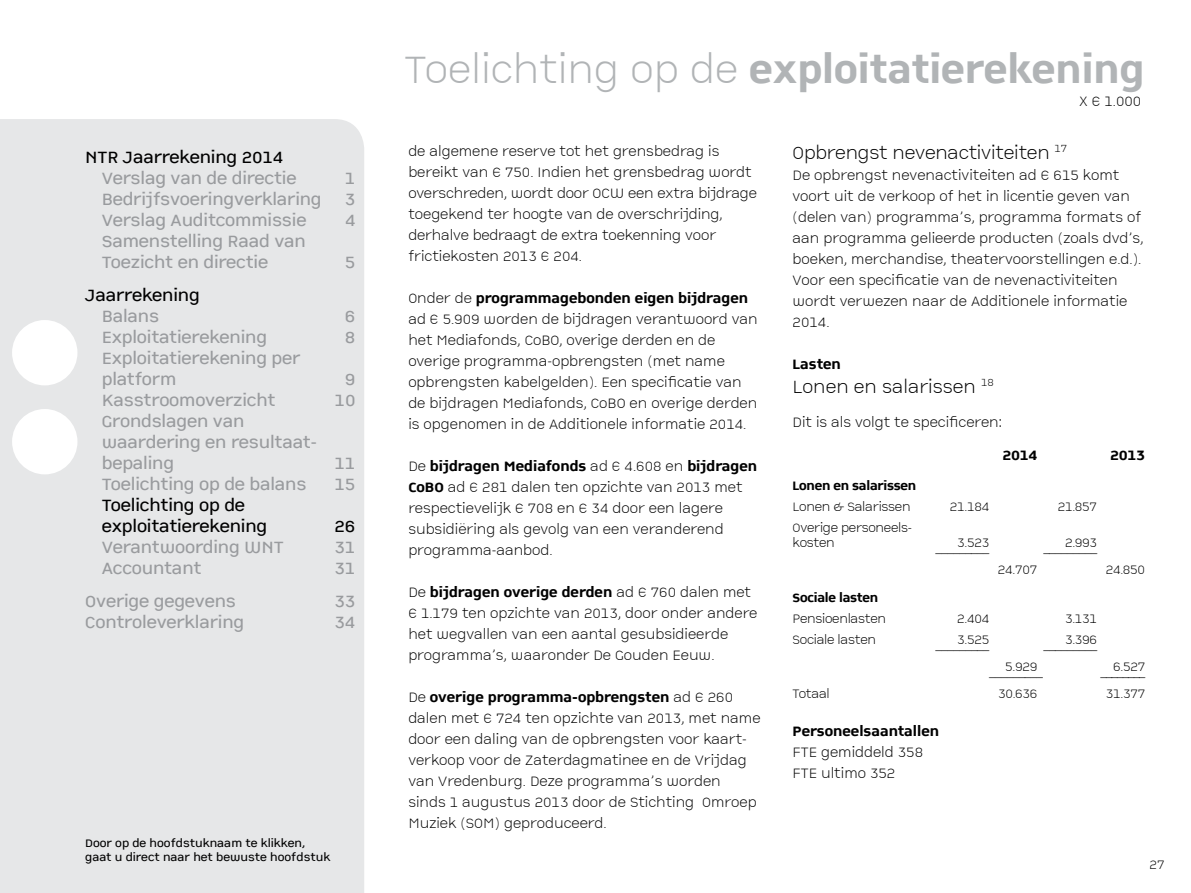
<style>
.page{position:relative;width:1191px;height:893px;background:#fff}
.page>*{position:absolute;margin:0;border:0;box-sizing:border-box;transform-origin:0 0}
.t1{font:42px "CP Company TT Bold";color:#b1b4b6}
.t2{font:19.5px "CP Company TT Light";letter-spacing:-.01em;color:#000}
.t3{font:18px/21px "CP Company TT Regular";letter-spacing:-.01em;color:#999b9e}
.t4{font:18px/21px "CP Company TT Regular";letter-spacing:-.01em;color:#000}
.t5{font:15px/21px "CP Company TT Light";color:#000}
.t6{font:15px "CP Company TT Bold";color:#000}
.t7{font:13.5px/15px "CP Company TT Light";letter-spacing:-.02em;color:#000}
.t8{font:13.5px "CP Company TT Bold";letter-spacing:-.02em;color:#000}
.t9{font:12px/14.4px "CP Company TT Regular";color:#000}
.s1{font-family:"CP Company TT Light"}
.s2{font-family:"CP Company TT Bold"}
</style>
<div class="page">
<div style="left:0;top:119px;width:364px;height:774px;background:#e6e7e8"></div>
<svg style="left:12px;top:320px;width:65px;height:154px"></svg>
<p class="t4" style="left:85px;top:148px;width:200px">NTR Jaarrekening 2014</p>
<p class="t3" style="left:102px;top:169px;width:196px">Verslag van de directie</p>
<p class="t3" style="left:345px;top:169px;width:12px">1</p>
<p class="t3" style="left:102px;top:190px;width:221px">Bedrijfsvoeringverklaring</p>
<p class="t3" style="left:345px;top:190px;width:12px">3</p>
<p class="t3" style="left:102px;top:211px;width:206px">Verslag Auditcommissie</p>
<p class="t3" style="left:345px;top:211px;width:12px">4</p>
<p class="t3" style="left:102px;top:232px;width:205px">Samenstelling Raad van<br>Toezicht en directie</p>
<p class="t3" style="left:345px;top:253px;width:12px">5</p>
<p class="t4" style="left:85px;top:286px;width:116px">Jaarrekening</p>
<p class="t3" style="left:102px;top:307px;width:59px">Balans</p>
<p class="t3" style="left:345px;top:307px;width:12px">6</p>
<p class="t3" style="left:102px;top:328px;width:167px">Exploitatierekening</p>
<p class="t3" style="left:345px;top:328px;width:12px">8</p>
<p class="t3" style="left:102px;top:349px;width:200px">Exploitatierekening per platform</p>
<p class="t3" style="left:345px;top:370px;width:12px">9</p>
<p class="t3" style="left:102px;top:391px;width:175px">Kasstroomoverzicht</p>
<p class="t3" style="left:335px;top:391px;width:22px">10</p>
<p class="t3" style="left:102px;top:412px;width:217px">Grondslagen van waardering en resultaat&shy;bepaling</p>
<p class="t3" style="left:334px;top:454px;width:22px">11</p>
<p class="t3" style="left:102px;top:475px;width:206px">Toelichting op de balans</p>
<p class="t3" style="left:334px;top:475px;width:22px">15</p>
<p class="t4" style="left:102px;top:496px;width:167px">Toelichting op de exploitatierekening</p>
<p class="t4" style="left:334px;top:517px;width:22px">26</p>
<p class="t3" style="left:102px;top:538px;width:184px">Verantwoording WNT</p>
<p class="t3" style="left:334px;top:538px;width:22px">31</p>
<p class="t3" style="left:102px;top:559px;width:101px">Accountant</p>
<p class="t3" style="left:334px;top:559px;width:22px">31</p>
<p class="t3" style="left:85px;top:592px;width:152px">Overige gegevens</p>
<p class="t3" style="left:334px;top:592px;width:22px">33</p>
<p class="t3" style="left:85px;top:613px;width:160px">Controleverklaring</p>
<p class="t3" style="left:334px;top:613px;width:22px">34</p>
<p class="t9" style="left:85px;top:836px;width:246px">Door op de hoofdstuknaam te klikken, gaat u direct naar het bewuste hoofdstuk</p>
<h1 class="t1" style="left:404px;top:44px;width:741px"><span class="s1">Toelichting op de</span> exploitatierekening</h1>
<p class="t5" style="left:408px;top:141px;width:350px">de algemene reserve tot het grensbedrag is bereikt van € 750. Indien het grensbedrag wordt overschreden, wordt door OCW een extra bijdrage toegekend ter hoogte van de overschrijding, derhalve bedraagt de extra toekenning voor frictiekosten 2013 € 204.</p>
<p class="t6" style="left:408px;top:289px;width:341px"><span class="s1">Onder de</span> programmagebonden eigen bijdragen</p>
<p class="t5" style="left:408px;top:309px;width:351px">ad € 5.909 worden de bijdragen verantwoord van het Mediafonds, CoBO, overige derden en de overige programma-opbrengsten (met name opbrengsten kabelgelden). Een specificatie van de bijdragen Mediafonds, CoBO en overige derden is opgenomen in de Additionele informatie 2014.</p>
<p class="t6" style="left:408px;top:457px;width:350px"><span class="s1">De</span> bijdragen Mediafonds <span class="s1">ad € 4.608 en</span> bijdragen</p>
<p class="t5" style="left:408px;top:477px;width:336px"><span class="s2">CoBO</span> ad € 281 dalen ten opzichte van 2013 met respectievelijk € 708 en € 34 door een lagere subsidiëring als gevolg van een veranderend programma-aanbod.</p>
<p class="t6" style="left:408px;top:583px;width:344px"><span class="s1">De</span> bijdragen overige derden <span class="s1">ad € 760 dalen met</span></p>
<p class="t5" style="left:408px;top:603px;width:351px">€ 1.179 ten opzichte van 2013, door onder andere het wegvallen van een aantal gesubsidieerde programma’s, waaronder De Gouden Eeuw.</p>
<p class="t6" style="left:408px;top:688px;width:326px"><span class="s1">De</span> overige programma-opbrengsten <span class="s1">ad € 260</span></p>
<p class="t5" style="left:408px;top:708px;width:354px">dalen met € 724 ten opzichte van 2013, met name door een daling van de opbrengsten voor kaart&shy;verkoop voor de Zaterdagmatinee en de Vrijdag van Vredenburg. Deze programma’s worden sinds 1 augustus 2013 door de Stichting Omroep Muziek (SOM) geproduceerd.</p>
<p class="t5" style="left:1079px;top:91px;width:64px">X € 1.000</p>
<h2 class="t2" style="left:792px;top:142px;width:276px">Opbrengst nevenactiviteiten <sup>17</sup></h2>
<p class="t5" style="left:792px;top:165px;width:352px">De opbrengst nevenactiviteiten ad € 615 komt voort uit de verkoop of het in licentie geven van (delen van) programma’s, programma formats of aan programma gelieerde producten (zoals dvd’s, boeken, merchandise, theatervoorstellingen e.d.).<br>Voor een specificatie van de nevenactiviteiten wordt verwezen naar de Additionele informatie 2014.</p>
<p class="t6" style="left:792px;top:355px;width:50px">Lasten</p>
<h2 class="t2" style="left:792px;top:376px;width:203px">Lonen en salarissen <sup>18</sup></h2>
<p class="t5" style="left:792px;top:413px;width:211px">Dit is als volgt te specificeren:</p>
<p class="t6" style="left:1002px;top:446px;width:37px">2014</p>
<p class="t6" style="left:1110px;top:446px;width:37px">2013</p>
<p class="t8" style="left:792px;top:477px;width:125px">Lonen en salarissen</p>
<p class="t7" style="left:792px;top:500px;width:119px">Lonen &amp; Salarissen</p>
<p class="t7" style="left:950px;top:500px;width:41px">21.184</p>
<p class="t7" style="left:1057px;top:500px;width:41px">21.857</p>
<p class="t7" style="left:792px;top:521px;width:121px">Overige personeels&shy;kosten</p>
<p class="t7" style="left:957px;top:536px;width:34px">3.523</p>
<p class="t7" style="left:1065px;top:536px;width:34px">2.993</p>
<p class="t7" style="left:935px;top:542px;width:55px">_________</p>
<p class="t7" style="left:1043px;top:542px;width:55px">_________</p>
<p class="t7" style="left:998px;top:563px;width:41px">24.707</p>
<p class="t7" style="left:1105px;top:563px;width:41px">24.850</p>
<p class="t8" style="left:792px;top:589px;width:87px">Sociale lasten</p>
<p class="t7" style="left:792px;top:612px;width:95px">Pensioenlasten</p>
<p class="t7" style="left:957px;top:612px;width:34px">2.404</p>
<p class="t7" style="left:1065px;top:612px;width:34px">3.131</p>
<p class="t7" style="left:792px;top:633px;width:85px">Sociale lasten</p>
<p class="t7" style="left:957px;top:633px;width:34px">3.525</p>
<p class="t7" style="left:1065px;top:633px;width:34px">3.396</p>
<p class="t7" style="left:935px;top:639px;width:55px">_________</p>
<p class="t7" style="left:1043px;top:639px;width:55px">_________</p>
<p class="t7" style="left:1005px;top:660px;width:34px">5.929</p>
<p class="t7" style="left:1113px;top:660px;width:34px">6.527</p>
<p class="t7" style="left:989px;top:666px;width:55px">_________</p>
<p class="t7" style="left:1100px;top:666px;width:46px">________</p>
<p class="t7" style="left:792px;top:687px;width:39px">Totaal</p>
<p class="t7" style="left:998px;top:687px;width:41px">30.636</p>
<p class="t7" style="left:1105px;top:687px;width:41px">31.377</p>
<p class="t6" style="left:792px;top:722px;width:148px">Personeelsaantallen</p>
<p class="t5" style="left:792px;top:743px;width:132px">FTE gemiddeld 358<br>FTE ultimo 352</p>
<p class="t7" style="left:1149px;top:858px;width:17px">27</p>
</div>
